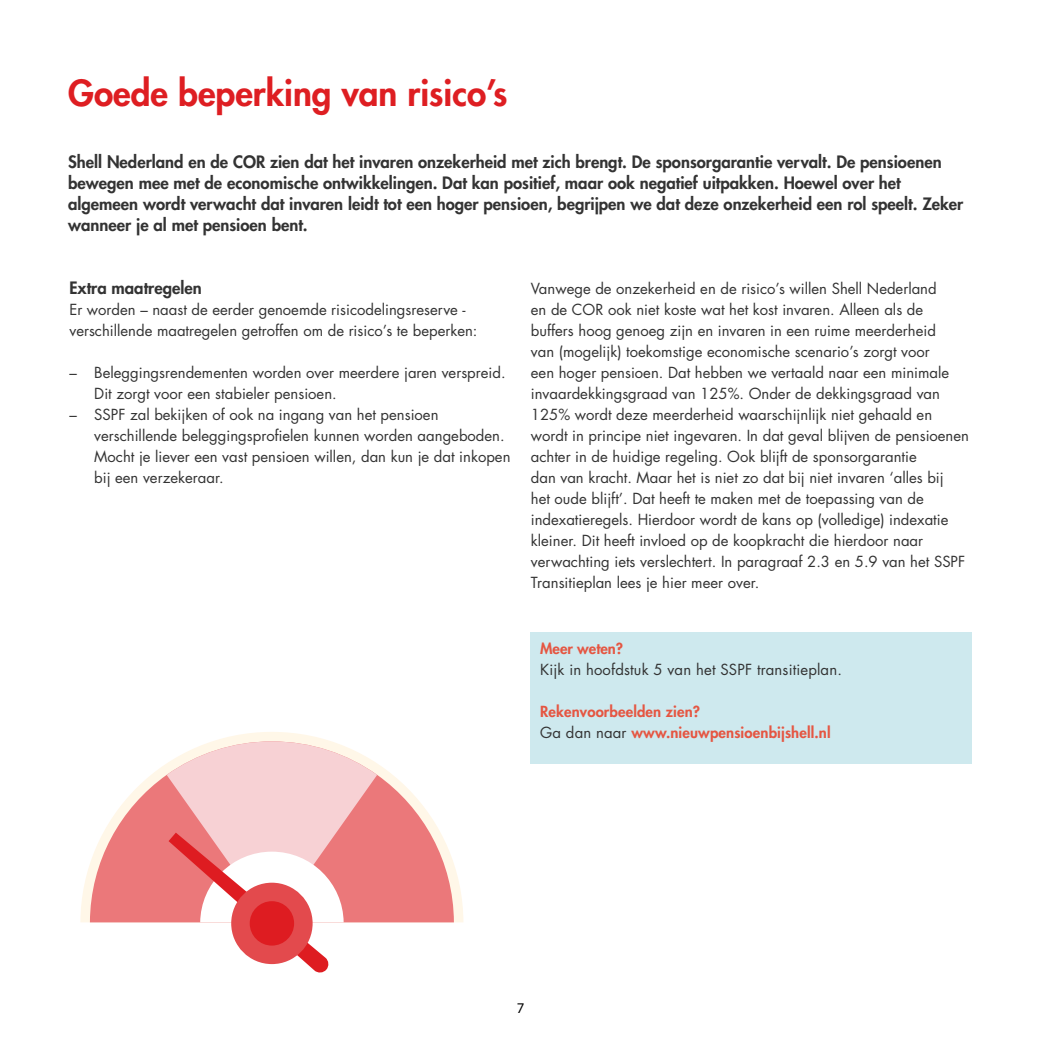
<style>
.page{position:relative;width:1042px;height:1042px;background:#fff}
.page>*{position:absolute;margin:0;border:0;box-sizing:border-box;transform-origin:0 0}
.t1{font:800 35px "Futura Std";color:#de1e22}
.t2{font:800 16.62px/21px "Futura Std";color:#333}
.t3{font:14.88px/21px "Futura Std";color:#333}
.t4{font:800 14.88px/21px "Futura Std";letter-spacing:.01em;color:#e55642}
.t5{font:14.88px "Myriad Pro";color:#000}
.s1{font-weight:400;color:#333}
</style>
<div class="page">
<div style="left:530px;top:632px;width:442px;height:132px;background:#cee9ee"></div>
<svg style="left:80px;top:732px;width:383px;height:190px"></svg>
<svg style="left:90px;top:741px;width:364px;height:181px;fill:#eb787a"></svg>
<svg style="left:167px;top:741px;width:210px;height:232px"></svg>
<div style="left:231px;top:882px;width:82px;height:82px;background:#e34a4d;border-radius:50%"></div>
<div style="left:250px;top:901px;width:44px;height:44px;background:#de1c21;border-radius:50%"></div>
<h1 class="t1" style="left:68px;top:71px;width:441px">Goede beperking van risico’s</h1>
<p class="t2" style="left:68px;top:151px;width:896px">Shell Nederland en de COR zien dat het invaren onzekerheid met zich brengt. De sponsorgarantie vervalt. De pensioenen bewegen mee met de economische ontwikkelingen. Dat kan positief, maar ook negatief uitpakken. Hoewel over het algemeen wordt verwacht dat invaren leidt tot een hoger pensioen, begrijpen we dat deze onzekerheid een rol speelt. Zeker wanneer je al met pensioen bent.</p>
<p class="t2" style="left:69px;top:277px;width:134px">Extra maatregelen</p>
<p class="t3" style="left:69px;top:299px;width:409px">Er worden – naast de eerder genoemde risicodelingsreserve - verschillende maatregelen getroffen om de risico’s te beperken:</p>
<p class="t3" style="left:94px;top:362px;width:413px;text-indent:-25px">– Beleggingsrendementen worden over meerdere jaren verspreid.<br>Dit zorgt voor een stabieler pensioen.</p>
<p class="t3" style="left:94px;top:404px;width:418px;text-indent:-25px">– SSPF zal bekijken of ook na ingang van het pensioen verschillende beleggingsprofielen kunnen worden aangeboden.<br>Mocht je liever een vast pensioen willen, dan kun je dat inkopen bij een verzekeraar.</p>
<p class="t3" style="left:531px;top:278px;width:440px">Vanwege de onzekerheid en de risico’s willen Shell Nederland<br>en de COR ook niet koste wat het kost invaren. Alleen als de buffers hoog genoeg zijn en invaren in een ruime meerderheid<br>van (mogelijk) toekomstige economische scenario’s zorgt voor<br>een hoger pensioen. Dat hebben we vertaald naar een minimale invaardekkingsgraad van 125%. Onder de dekkingsgraad van 125% wordt deze meerderheid waarschijnlijk niet gehaald en wordt in principe niet ingevaren. In dat geval blijven de pensioenen achter in de huidige regeling. Ook blijft de sponsorgarantie<br>dan van kracht. Maar het is niet zo dat bij niet invaren ‘alles bij<br>het oude blijft’. Dat heeft te maken met de toepassing van de indexatieregels. Hierdoor wordt de kans op (volledige) indexatie kleiner. Dit heeft invloed op de koopkracht die hierdoor naar verwachting iets verslechtert. In paragraaf 2.3 en 5.9 van het SSPF Transitieplan lees je hier meer over.</p>
<p class="t4" style="left:540px;top:638px;width:85px">Meer weten?</p>
<p class="t3" style="left:540px;top:659px;width:303px">Kijk in hoofdstuk 5 van het SSPF transitieplan.</p>
<p class="t4" style="left:540px;top:701px;width:292px">Rekenvoorbeelden zien?<br><span class="s1">Ga dan naar</span> www.nieuwpensioenbijshell.nl</p>
<p class="t5" style="left:517px;top:999px;width:9px">7</p>
</div>
